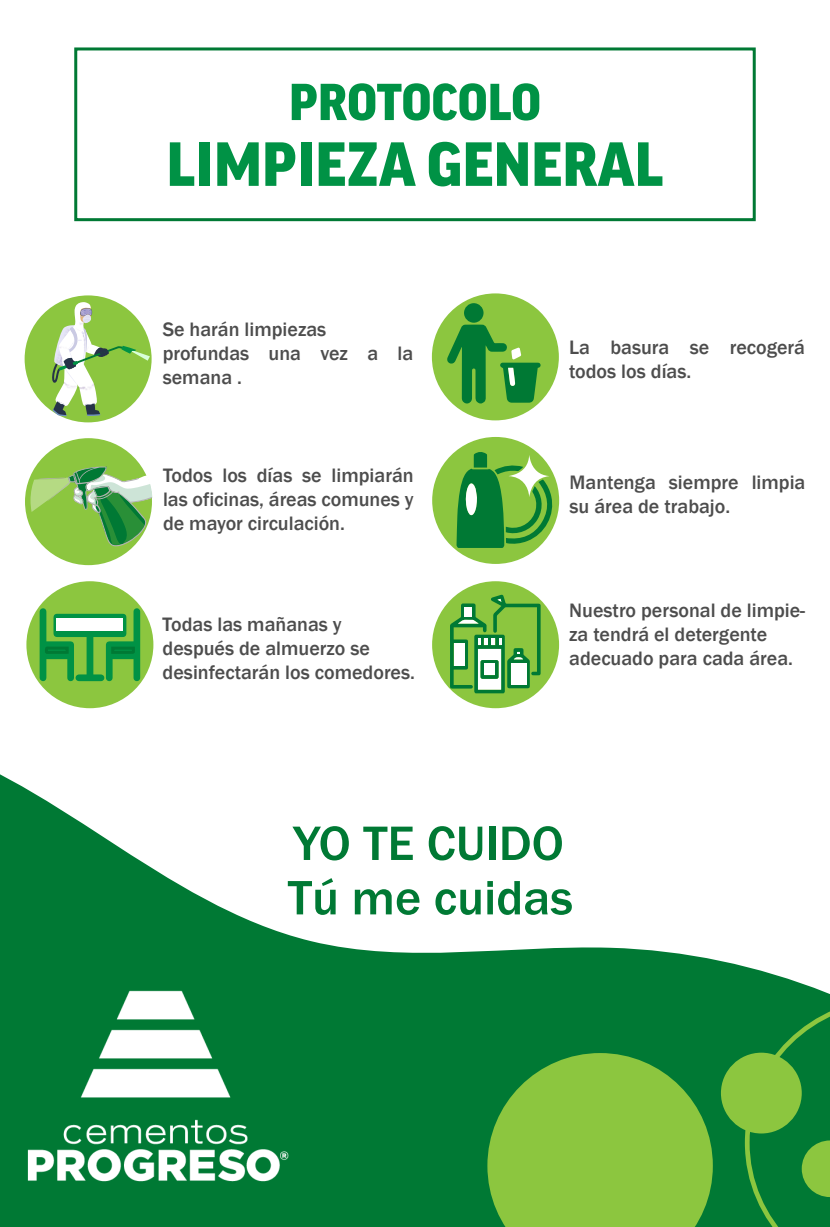
<style>
.page{position:relative;width:830px;height:1227px;background:#fff}
.page>*{position:absolute;margin:0;border:0;box-sizing:border-box;transform-origin:0 0}
.t1{font:900 60px "Good Pro";color:#009245}
.t2{font:500 50px/54.4px "Franklin Gothic";color:#007934}
.t3{font:900 50px "Good Pro";color:#009245}
.t4{font:500 20px/24px "Franklin Gothic";color:#4d4d4d}
</style>
<div class="page">
<svg style="left:0;top:774px;width:830px;height:453px;fill:#007934"></svg>
<svg style="left:487px;top:1053px;width:226px;height:174px;background:#75b93d"></svg>
<div style="left:721px;top:1052px;width:80px;height:81px;background:#8cc63f;border-radius:50%"></div>
<svg style="left:745px;top:998px;width:85px;height:229px"></svg>
<div style="left:74px;top:47px;width:681px;height:174px;border:3px solid #007934"></div>
<div style="left:432px;top:293px;width:127px;height:127px;background:#8cc63f;border-radius:50%"></div>
<div style="left:432px;top:437px;width:127px;height:127px;background:#8cc63f;border-radius:50%"></div>
<div style="left:432px;top:581px;width:127px;height:127px;background:#8cc63f;border-radius:50%"></div>
<div style="left:26px;top:581px;width:127px;height:127px;background:#8cc63f;border-radius:50%"></div>
<div style="left:25px;top:438px;width:127px;height:127px;background:#8cc63f;border-radius:50%"></div>
<svg style="left:31px;top:466px;width:121px;height:81px"></svg>
<img style="left:18px;top:977px;width:275px;height:232px">
<img style="left:30px;top:386px;width:12px;height:17px">
<img style="left:42px;top:386px;width:74px;height:37px">
<img style="left:24px;top:314px;width:26px;height:72px">
<img style="left:43px;top:295px;width:73px;height:69px">
<svg style="left:50px;top:302px;width:100px;height:114px"></svg>
<svg style="left:40px;top:608px;width:100px;height:101px"></svg>
<div style="left:57px;top:619px;width:66px;height:12px;background:#fff"></div>
<div style="left:464px;top:303px;width:19px;height:20px;background:#007934;border-radius:50%"></div>
<svg style="left:446px;top:324px;width:95px;height:79px"></svg>
<svg style="left:456px;top:451px;width:99px;height:97px"></svg>
<svg style="left:450px;top:594px;width:90px;height:99px"></svg>
<div style="left:484px;top:664px;width:11px;height:11px;background:#fff"></div>
<h2 class="t3" style="left:289px;top:74px;width:254px">PROTOCOLO</h2>
<h1 class="t1" style="left:166px;top:131px;width:498px">LIMPIEZA GENERAL</h1>
<p class="t4" style="left:163px;top:317px;width:252px">Se harán limpiezas profundas una vez a la semana .</p>
<p class="t4" style="left:163px;top:463px;width:252px;text-align:justify">Todos los días se limpiarán las oficinas, áreas comunes y de mayor circulación.</p>
<p class="t4" style="left:163px;top:612px;width:254px">Todas las mañanas y después de almuerzo se desinfectarán los comedores.</p>
<p class="t4" style="left:569px;top:336px;width:237px">La basura se recogerá todos los días.</p>
<p class="t4" style="left:569px;top:470px;width:237px">Mantenga siempre limpia su área de trabajo.</p>
<p class="t4" style="left:569px;top:598px;width:237px">Nuestro personal de limpie&shy;za tendrá el detergente adecuado para cada área.</p>
<h2 class="t2" style="left:288px;top:816px;width:287px">YO TE CUIDO<br>Tú me cuidas</h2>
</div>
